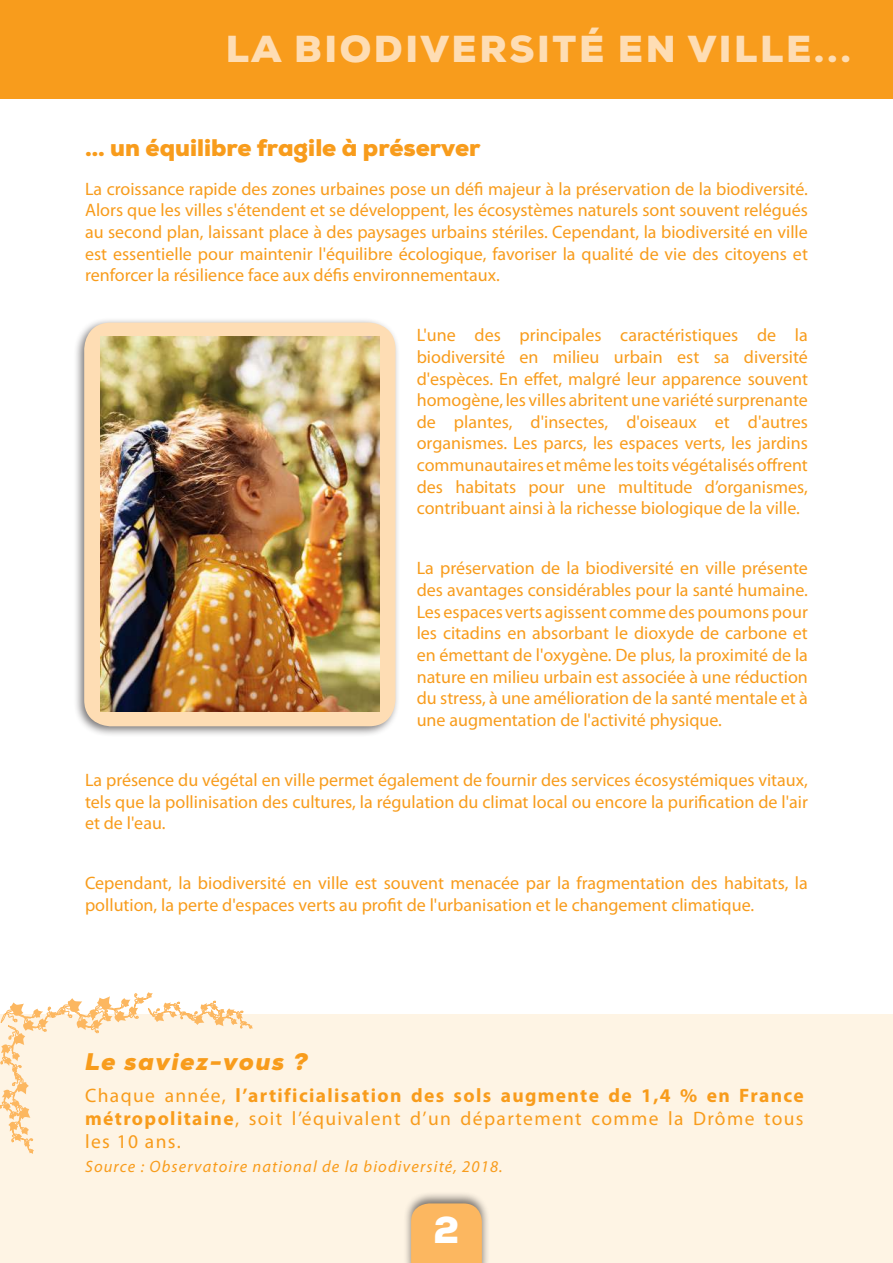
<style>
.page{position:relative;width:893px;height:1263px;background:#fff}
.page>*{position:absolute;margin:0;border:0;box-sizing:border-box;transform-origin:0 0}
.t1{font:900 37.5px "Nexa";letter-spacing:.07em;color:#feddb4}
.t2{font:900 37.5px "Nexa";color:#fff}
.t3{font:900 24px "Nexa";color:#f89c1c}
.t4{font:italic 900 24px "Nexa";letter-spacing:.07em;color:#f89c1c}
.t5{font:19.5px/23.4px "Myriad Pro";letter-spacing:.07em;color:#f89c1c;text-align:justify}
.t6{font:18px/21.6px "Myriad Pro";color:#f89c1c;text-align:justify}
.t7{font:italic 16.5px "Myriad Pro";letter-spacing:.07em;color:#f89c1c}
.s1{font-weight:700}
</style>
<div class="page">
<div style="left:0;top:1015px;width:893px;height:248px;background:#fef4e4"></div>
<svg style="left:0;top:992px;width:253px;height:162px"></svg>
<div style="left:0;top:0;width:893px;height:99px;background:#f89c1c"></div>
<div style="left:403px;top:1191px;width:87px;height:72px;background:#231f20;opacity:.6"></div>
<div style="left:411px;top:1203px;width:71px;height:60px;background:#fcb760"></div>
<div style="left:73px;top:317px;width:328px;height:420px;background:#231f20;opacity:.6"></div>
<div style="left:84px;top:323px;width:311px;height:403px;background:#feddb4;border-radius:26px"></div>
<img style="left:100px;top:337px;width:279px;height:375px">
<h1 class="t1" style="left:226px;top:25px;width:627px">LA BIODIVERSITÉ EN VILLE...</h1>
<h2 class="t3" style="left:85px;top:132px;width:397px">… un équilibre fragile à préserver</h2>
<p class="t6" style="left:85px;top:178px;width:724px">La croissance rapide des zones urbaines pose un défi majeur à la préservation de la biodiversité.<br>Alors que les villes s'étendent et se développent, les écosystèmes naturels sont souvent relégués au second plan, laissant place à des paysages urbains stériles. Cependant, la biodiversité en ville est essentielle pour maintenir l'équilibre écologique, favoriser la qualité de vie des citoyens et renforcer la résilience face aux défis environnementaux.</p>
<p class="t6" style="left:417px;top:324px;width:393px">L'une des principales caractéristiques de la biodiversité en milieu urbain est sa diversité d'espèces. En effet, malgré leur apparence souvent homogène, les villes abritent une variété surprenante de plantes, d'insectes, d'oiseaux et d'autres organismes. Les parcs, les espaces verts, les jardins communautaires et même les toits végétalisés offrent des habitats pour une multitude d’organismes, contribuant ainsi à la richesse biologique de la ville.</p>
<p class="t6" style="left:417px;top:557px;width:393px">La préservation de la biodiversité en ville présente des avantages considérables pour la santé humaine.<br>Les espaces verts agissent comme des poumons pour les citadins en absorbant le dioxyde de carbone et en émettant de l'oxygène. De plus, la proximité de la nature en milieu urbain est associée à une réduction du stress, à une amélioration de la santé mentale et à une augmentation de l'activité physique.</p>
<p class="t6" style="left:85px;top:769px;width:724px">La présence du végétal en ville permet également de fournir des services écosystémiques vitaux, tels que la pollinisation des cultures, la régulation du climat local ou encore la purification de l'air et de l'eau.</p>
<p class="t6" style="left:85px;top:872px;width:724px">Cependant, la biodiversité en ville est souvent menacée par la fragmentation des habitats, la pollution, la perte d'espaces verts au profit de l'urbanisation et le changement climatique.</p>
<h2 class="t4" style="left:85px;top:1046px;width:224px">Le saviez-vous ?</h2>
<p class="t5" style="left:85px;top:1083px;width:720px">Chaque année, <span class="s1">l’artificialisation des sols augmente de 1,4 % en France métropolitaine</span>, soit l’équivalent d’un département comme la Drôme tous les 10 ans.</p>
<p class="t7" style="left:85px;top:1156px;width:419px">Source : Observatoire national de la biodiversité, 2018.</p>
<h1 class="t2" style="left:434px;top:1206px;width:27px">2</h1>
</div>
